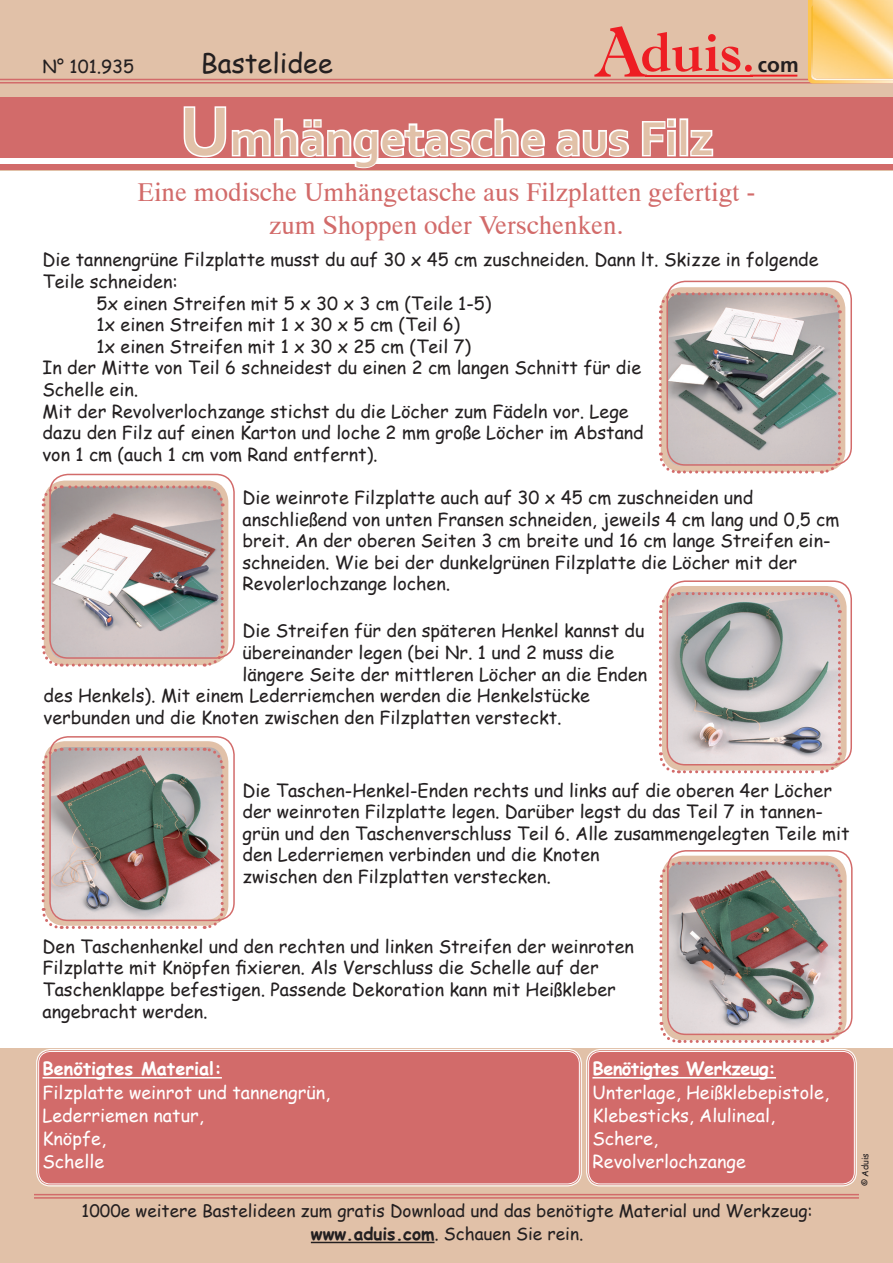
<style>
.page{position:relative;width:893px;height:1263px;background:#fff}
.page>*{position:absolute;margin:0;border:0;box-sizing:border-box;transform-origin:0 0}
.t1{font:700 49.5px "Corbel";color:#e1c1a8}
.t2{font:27px/32.4px "Dutch 801 Roman SWA";color:#d26b6a;text-align:center}
.t3{font:27px "Comic Sans MS";color:#231f20}
.t4{font:700 21px "Frutiger";color:#231f20}
.t5{font:18px/21.6px "Comic Sans MS";color:#231f20}
.t6{font:18px/23.2px "Comic Sans MS";color:#fff}
.t7{font:700 18px "Comic Sans MS";letter-spacing:-.01em;color:#fff}
.t8{font:17.25px/23.2px "Comic Sans MS";color:#231f20;text-align:center}
.t9{font:9px "Comic Sans MS";color:#231f20}
.s1{font-size:72px}
.s2{font-weight:700}
</style>
<div class="page">
<div style="left:0;top:1049px;width:893px;height:214px;background:#e1c1a8"></div>
<div style="left:0;top:0;width:893px;height:171px;background:#e1c1a8"></div>
<hr style="left:34px;top:1194px;width:825px;height:1px;background:#d26b6a">
<hr style="left:34px;top:1197px;width:825px;height:2px;background:#d26b6a">
<hr style="left:0;top:79px;width:893px;height:1px;background:#d26b6a">
<hr style="left:0;top:82px;width:893px;height:1px;background:#d26b6a">
<svg style="left:594px;top:26px;width:158px;height:51px"></svg>
<hr style="left:750px;top:75px;width:47px;height:2px;background:#ee1d23">
<svg style="left:808px;top:0;width:85px;height:83px"></svg>
<img style="left:813px;top:0;width:80px;height:79px">
<div style="left:0;top:98px;width:893px;height:72px;background:#d26b6a"></div>
<div style="left:0;top:158px;width:893px;height:6px;background:#fff"></div>
<div style="left:38px;top:1050px;width:542px;height:135px;background:#d26b6a;border-radius:13px"></div>
<div style="left:36px;top:1049px;width:546px;height:137px;border:1px solid #fff;border-radius:14px"></div>
<div style="left:38px;top:1051px;width:542px;height:133px;border:1px solid #fff;border-radius:12px"></div>
<div style="left:588px;top:1050px;width:267px;height:135px;background:#d26b6a;border-radius:13px"></div>
<div style="left:586px;top:1049px;width:271px;height:137px;border:1px solid #fff;border-radius:14px"></div>
<div style="left:588px;top:1051px;width:267px;height:133px;border:1px solid #fff;border-radius:12px"></div>
<div style="left:662px;top:586px;width:185px;height:184px;border:6px solid #e1c1a8;border-radius:18px"></div>
<svg style="left:659px;top:590px;width:183px;height:184px;background:#bfb8b6"></svg>
<div style="left:662px;top:856px;width:185px;height:184px;border:6px solid #e1c1a8;border-radius:18px"></div>
<svg style="left:659px;top:860px;width:184px;height:183px;background:#afa19d"></svg>
<div style="left:661px;top:287px;width:184px;height:185px;border:6px solid #e1c1a8;border-radius:18px"></div>
<svg style="left:659px;top:291px;width:183px;height:183px;background:#b0aba7"></svg>
<div style="left:44px;top:481px;width:184px;height:184px;border:6px solid #e1c1a8;border-radius:18px"></div>
<svg style="left:41px;top:484px;width:184px;height:183px"></svg>
<div style="left:44px;top:741px;width:184px;height:185px;border:6px solid #e1c1a8;border-radius:18px"></div>
<svg style="left:41px;top:746px;width:184px;height:183px;background:#a79b96"></svg>
<hr style="left:311px;top:1242px;width:123px;height:1px;background:#231f20">
<hr style="left:43px;top:1077px;width:179px;height:1px;background:#fff">
<hr style="left:592px;top:1077px;width:184px;height:1px;background:#fff">
<svg style="left:183px;top:106px;width:362px;height:63px"></svg>
<svg style="left:556px;top:129px;width:73px;height:28px"></svg>
<svg style="left:641px;top:118px;width:35px;height:39px"></svg>
<div style="left:679px;top:118px;width:9px;height:38px;border:3px solid #fff"></div>
<svg style="left:687px;top:128px;width:27px;height:29px"></svg>
<p class="t5" style="left:43px;top:55px;width:93px">N° 101.935</p>
<h2 class="t3" style="left:201px;top:44px;width:133px">Bastelidee</h2>
<p class="t4" style="left:758px;top:53px;width:42px">com</p>
<h1 class="t1" style="left:180px;top:108px;width:535px"><span class="s1">U</span>mhängetasche aus Filz</h1>
<h2 class="t2" style="left:138px;top:176px;width:619px">Eine modische Umhängetasche aus Filzplatten gefertigt - zum Shoppen oder Verschenken.</h2>
<p class="t5" style="left:43px;top:248px;width:777px">Die tannengrüne Filzplatte musst du auf 30 x 45 cm zuschneiden. Dann lt. Skizze in folgende</p>
<p class="t5" style="left:43px;top:270px;width:137px">Teile schneiden:</p>
<p class="t5" style="left:97px;top:292px;width:396px">5x einen Streifen mit 5 x 30 x 3 cm (Teile 1-5)</p>
<p class="t5" style="left:97px;top:313px;width:365px">1x einen Streifen mit 1 x 30 x 5 cm (Teil 6)</p>
<p class="t5" style="left:97px;top:335px;width:376px">1x einen Streifen mit 1 x 30 x 25 cm (Teil 7)</p>
<p class="t5" style="left:43px;top:356px;width:600px">In der Mitte von Teil 6 schneidest du einen 2 cm langen Schnitt für die</p>
<p class="t5" style="left:43px;top:378px;width:97px">Schelle ein.</p>
<p class="t5" style="left:43px;top:400px;width:588px">Mit der Revolverlochzange stichst du die Löcher zum Fädeln vor. Lege</p>
<p class="t5" style="left:43px;top:421px;width:603px">dazu den Filz auf einen Karton und loche 2 mm große Löcher im Abstand</p>
<p class="t5" style="left:43px;top:443px;width:337px">von 1 cm (auch 1 cm vom Rand entfernt).</p>
<p class="t5" style="left:243px;top:486px;width:598px">Die weinrote Filzplatte auch auf 30 x 45 cm zuschneiden und anschließend von unten Fransen schneiden, jeweils 4 cm lang und 0,5 cm breit. An der oberen Seiten 3 cm breite und 16 cm lange Streifen ein&shy;schneiden. Wie bei der dunkelgrünen Filzplatte die Löcher mit der Revolerlochzange lochen.</p>
<p class="t5" style="left:243px;top:619px;width:403px">Die Streifen für den späteren Henkel kannst du</p>
<p class="t5" style="left:243px;top:641px;width:373px">übereinander legen (bei Nr. 1 und 2 muss die</p>
<p class="t5" style="left:243px;top:663px;width:406px">längere Seite der mittleren Löcher an die Enden</p>
<p class="t5" style="left:44px;top:684px;width:548px">des Henkels). Mit einem Lederriemchen werden die Henkelstücke</p>
<p class="t5" style="left:44px;top:706px;width:520px">verbunden und die Knoten zwischen den Filzplatten versteckt.</p>
<p class="t5" style="left:243px;top:779px;width:608px">Die Taschen-Henkel-Enden rechts und links auf die oberen 4er Löcher der weinroten Filzplatte legen. Darüber legst du das Teil 7 in tannen&shy;grün und den Taschenverschluss Teil 6. Alle zusammengelegten Teile mit den Lederriemen verbinden und die Knoten<br>zwischen den Filzplatten verstecken.</p>
<p class="t5" style="left:43px;top:935px;width:593px">Den Taschenhenkel und den rechten und linken Streifen der weinroten Filzplatte mit Knöpfen fixieren. Als Verschluss die Schelle auf der Taschenklappe befestigen. Passende Dekoration kann mit Heißkleber angebracht werden.</p>
<p class="t7" style="left:43px;top:1055px;width:181px">Benötigtes Material:</p>
<p class="t6" style="left:43px;top:1080px;width:289px">Filzplatte weinrot und tannengrün,<br>Lederriemen natur,<br>Knöpfe,<br>Schelle</p>
<p class="t7" style="left:592px;top:1055px;width:185px">Benötigtes Werkzeug:</p>
<p class="t6" style="left:592px;top:1080px;width:238px">Unterlage, Heißklebepistole,<br>Klebesticks, Alulineal,<br>Schere,<br>Revolverlochzange</p>
<p class="t8" style="left:82px;top:1198px;width:732px">1000e weitere Bastelideen zum gratis Download und das benötigte Material und Werkzeug: <span class="s2">www.aduis.com</span>. Schauen Sie rein.</p>
<p class="t9" style="left:858px;top:1186px;width:35px;rotate:-90deg">© Aduis</p>
</div>
